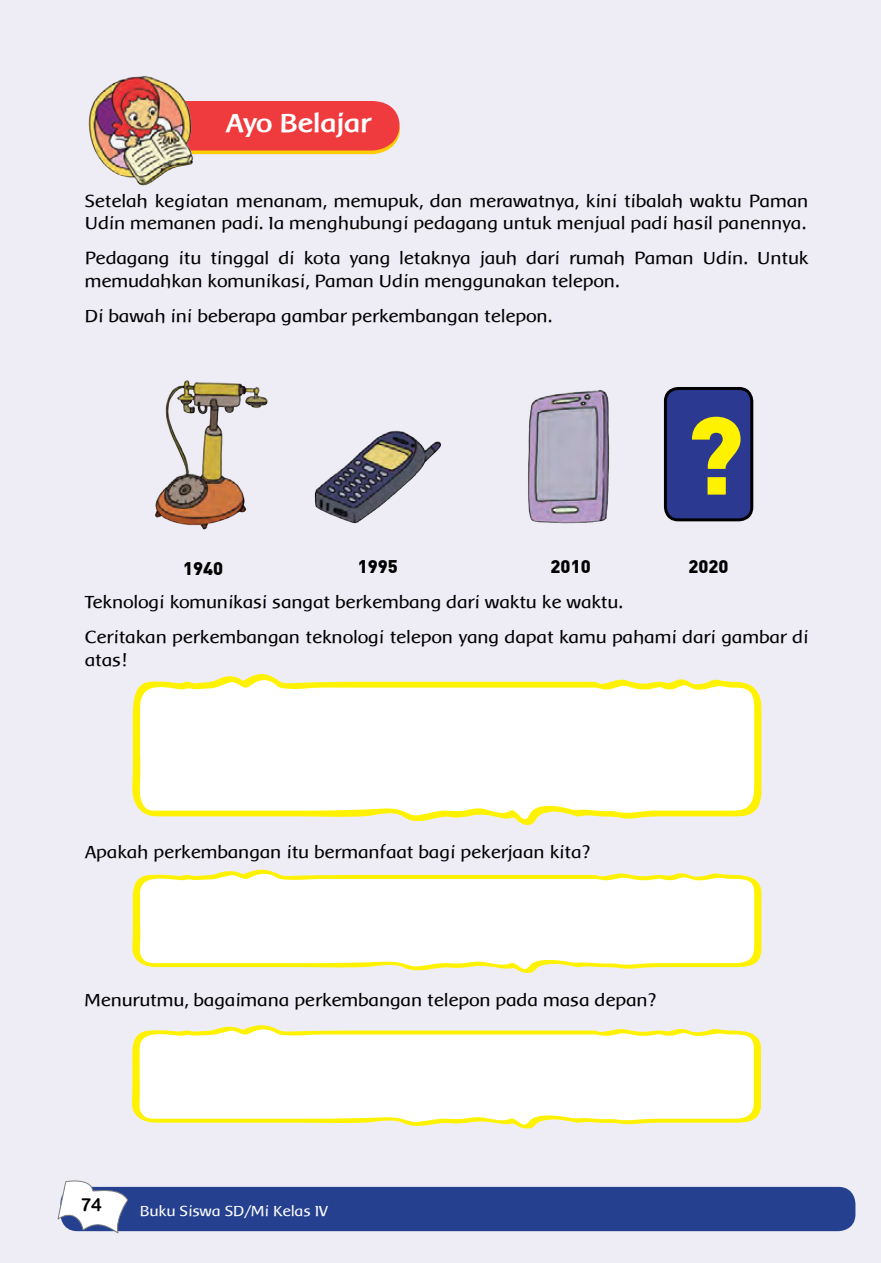
<style>
.page{position:relative;width:881px;height:1263px;background:#fff}
.page>*{position:absolute;margin:0;border:0;box-sizing:border-box;transform-origin:0 0}
.t1{font:900 108.45px "DIN";color:#fff200}
.t2{font:700 27px "Baar Metanoia";color:#fff}
.t3{font:18px/22.5px "Baar Metanoia";color:#000}
.t4{font:900 18px "DIN";color:#000}
.t5{font:18px "Arial Rounded MT Bold";color:#000}
.t6{font:15px "Baar Metanoia";color:#fff}
</style>
<div class="page">
<div style="left:0;top:0;width:880px;height:1263px;background:#eeedf6"></div>
<div style="left:60px;top:1187px;width:795px;height:44px;background:#25408f;border-radius:17px"></div>
<svg style="left:57px;top:1180px;width:72px;height:54px"></svg>
<div style="left:665px;top:388px;width:86px;height:132px;background:#2b3990;border-radius:13px"></div>
<div style="left:663px;top:387px;width:90px;height:134px;border:3px solid #000;border-radius:13px"></div>
<svg style="left:199px;top:101px;width:201px;height:53px;background:#f0493e"></svg>
<img style="left:88px;top:76px;width:111px;height:110px">
<svg style="left:132px;top:674px;width:629px;height:151px;background:#fdfbe5"></svg>
<svg style="left:132px;top:869px;width:629px;height:104px;background:#fdfbe5"></svg>
<svg style="left:131px;top:1025px;width:629px;height:104px;background:#fdfbe6"></svg>
<img style="left:156px;top:380px;width:454px;height:150px">
<h2 class="t2" style="left:226px;top:108px;width:146px">Ayo Belajar</h2>
<p class="t3" style="left:85px;top:189px;width:724px">Setelah kegiatan menanam, memupuk, dan merawatnya, kini tibalah waktu Paman<br>Udin memanen padi. Ia menghubungi pedagang untuk menjual padi hasil panennya.</p>
<p class="t3" style="left:85px;top:247px;width:724px">Pedagang itu tinggal di kota yang letaknya jauh dari rumah Paman Udin. Untuk memudahkan komunikasi, Paman Udin menggunakan telepon.</p>
<p class="t3" style="left:85px;top:305px;width:469px">Di bawah ini beberapa gambar perkembangan telepon.</p>
<h1 class="t1" style="left:685px;top:383px;width:60px">?</h1>
<p class="t4" style="left:183px;top:556px;width:42px">1940</p>
<p class="t4" style="left:357px;top:555px;width:42px">1995</p>
<p class="t4" style="left:550px;top:555px;width:42px">2010</p>
<p class="t4" style="left:688px;top:555px;width:42px">2020</p>
<p class="t3" style="left:85px;top:584px;width:724px;line-height:35.2px">Teknologi komunikasi sangat berkembang dari waktu ke waktu.<br>Ceritakan perkembangan teknologi telepon yang dapat kamu pahami dari gambar di</p>
<p class="t3" style="left:85px;top:648px;width:43px">atas!</p>
<p class="t3" style="left:85px;top:841px;width:506px">Apakah perkembangan itu bermanfaat bagi pekerjaan kita?</p>
<p class="t3" style="left:85px;top:989px;width:572px">Menurutmu, bagaimana perkembangan telepon pada masa depan?</p>
<p class="t5" style="left:80px;top:1194px;width:23px">74</p>
<p class="t6" style="left:140px;top:1202px;width:189px">Buku Siswa SD/Mi Kelas IV</p>
</div>
